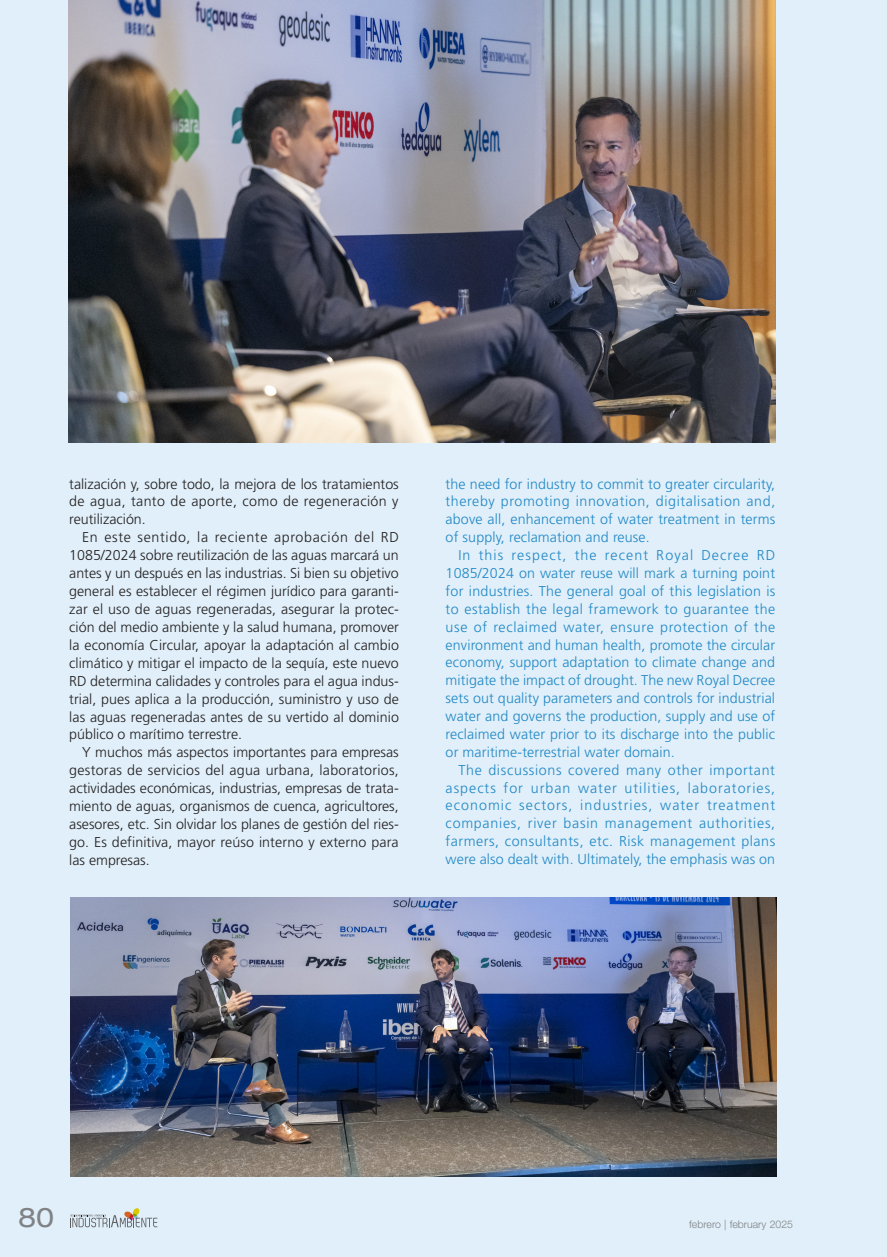
<style>
.page{position:relative;width:887px;height:1257px;background:#e0eff9}
.page>*{position:absolute;margin:0;border:0;box-sizing:border-box;transform-origin:0 0}
.t1{font:expanded 27px "Helvetica Neue LT Std";color:#808285}
.ENTRADILLA{font:300 14.25px/17.9px "Frutiger";letter-spacing:.01em;color:#2188c6;text-align:justify}
.ENTRADILLA-2{font:300 14.25px/17.9px "Frutiger";letter-spacing:.005em;color:#231f20;text-align:justify}
.t2{font:300 10.5px "Helvetica Neue LT Std";color:#808285}
</style>
<div class="page">
<svg style="left:70px;top:1208px;width:87px;height:19px"></svg>
<img style="left:69px;top:0;width:707px;height:443px">
<img style="left:70px;top:897px;width:706px;height:279px">
<p class="ENTRADILLA-2" style="left:69px;top:475px;width:331px">talización y, sobre todo, la mejora de los tratamientos de agua, tanto de aporte, como de regeneración y reutilización.</p>
<p class="ENTRADILLA-2" style="left:69px;top:529px;width:331px;text-indent:13px">En este sentido, la reciente aprobación del RD 1085/2024 sobre reutilización de las aguas marcará un antes y un después en las industrias. Si bien su objetivo general es establecer el régimen jurídico para garanti&shy;zar el uso de aguas regeneradas, asegurar la protec&shy;ción del medio ambiente y la salud humana, promover la economía Circular, apoyar la adaptación al cambio climático y mitigar el impacto de la sequía, este nuevo RD determina calidades y controles para el agua indus&shy;trial, pues aplica a la producción, suministro y uso de las aguas regeneradas antes de su vertido al dominio público o marítimo terrestre.</p>
<p class="ENTRADILLA-2" style="left:69px;top:744px;width:331px;text-indent:13px">Y muchos más aspectos importantes para empresas gestoras de servicios del agua urbana, laboratorios, actividades económicas, industrias, empresas de trata&shy;miento de aguas, organismos de cuenca, agricultores, asesores, etc. Sin olvidar los planes de gestión del ries&shy;go. Es definitiva, mayor reúso interno y externo para las empresas.</p>
<p class="ENTRADILLA" style="left:446px;top:475px;width:331px">the need for industry to commit to greater circularity, thereby promoting innovation, digitalisation and, above all, enhancement of water treatment in terms of supply, reclamation and reuse.</p>
<p class="ENTRADILLA" style="left:446px;top:546px;width:331px;text-indent:13px">In this respect, the recent Royal Decree RD 1085/2024 on water reuse will mark a turning point for industries. The general goal of this legislation is to establish the legal framework to guarantee the use of reclaimed water, ensure protection of the environment and human health, promote the circular economy, support adaptation to climate change and mitigate the impact of drought. The new Royal Decree sets out quality parameters and controls for industrial water and governs the production, supply and use of reclaimed water prior to its discharge into the public or maritime-terrestrial water domain.</p>
<p class="ENTRADILLA" style="left:446px;top:761px;width:331px;text-indent:13px">The discussions covered many other important aspects for urban water utilities, laboratories, economic sectors, industries, water treatment companies, river basin management authorities, farmers, consultants, etc. Risk management plans were also dealt with. Ultimately, the emphasis was on</p>
<p class="t1" style="left:18px;top:1201px;width:38px">80</p>
<p class="t2" style="left:689px;top:1218px;width:105px">febrero | february 2025</p>
</div>
